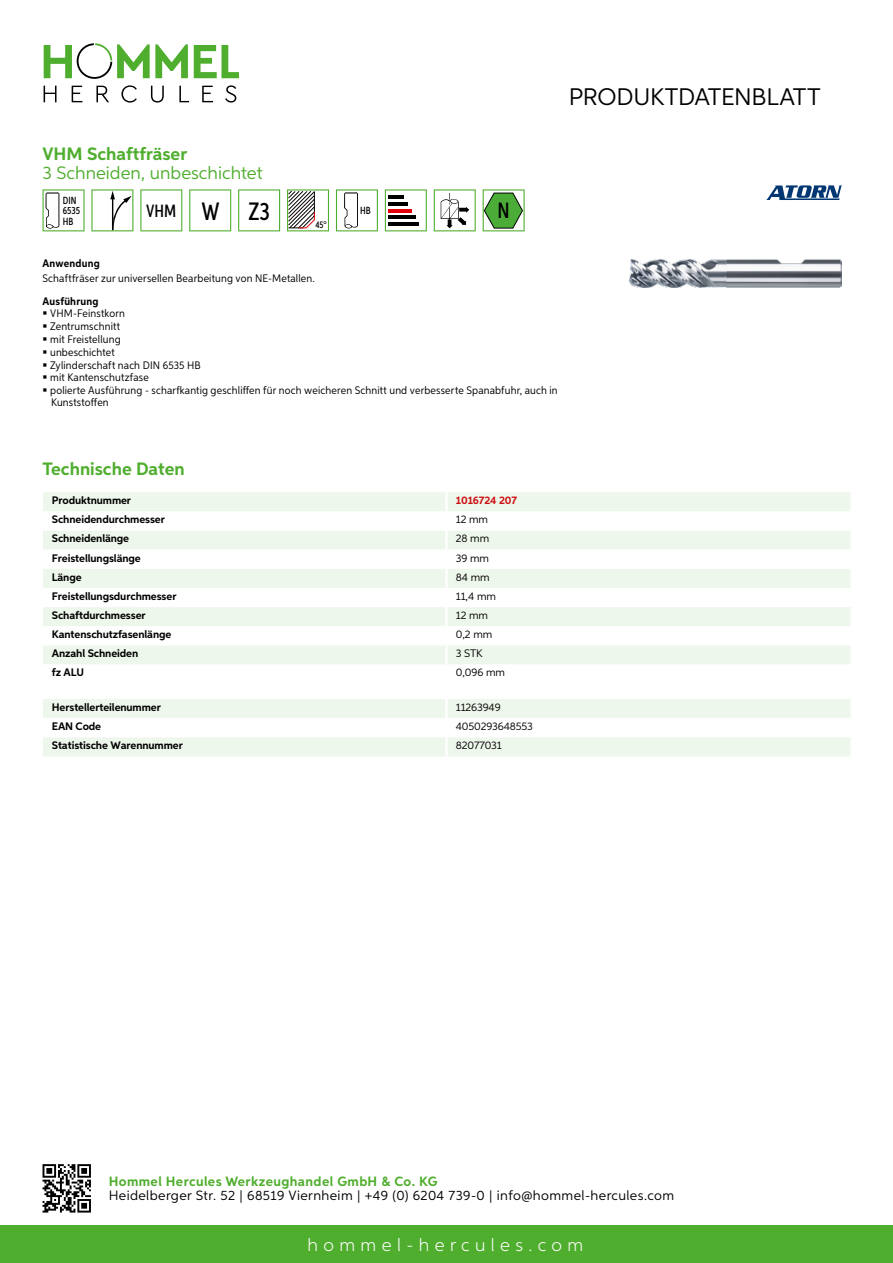
<style>
.page{position:relative;width:893px;height:1263px;background:#fff}
.page>*{position:absolute;margin:0;border:0;box-sizing:border-box;transform-origin:0 0}
.t1{font:24px "Aspira";letter-spacing:-.01em;color:#000}
.t2{font:500 22.2px "Aspira XX Nar";color:#000}
.t3{font:700 18px "Aspira";color:#50ae2f}
.t4{font:18px "Aspira";color:#50ae2f}
.t5{font:300 18px "Aspira";letter-spacing:.3em;color:#fff}
.t6{font:500 17.85px "Aspira XX Nar";color:#000}
.t7{font:13.5px "Aspira";letter-spacing:.03em;color:#000}
.t8{font:700 13.5px "Aspira";letter-spacing:.03em;color:#50ae2f}
.t9{font:10.95px/12.6px "Aspira Nar";letter-spacing:.015em;color:#000}
.t10{font:700 10.95px "Aspira";letter-spacing:-.01em;color:#000}
.t11{font:10.95px "Aspira";letter-spacing:-.01em;color:#000}
.t12{font:700 10.95px "Aspira Nar";letter-spacing:.02em;color:#000}
.t13{font:700 10.95px "Aspira";letter-spacing:-.01em;color:#cd1013}
.t14{font:500 10.35px/10.4px "Aspira XX Nar";color:#000}
.t15{font:500 9.6px "Aspira XX Nar";color:#000}
.s1{font-size:25.2px}
</style>
<div class="page">
<div style="left:0;top:1226px;width:893px;height:37px;background:#50ae2f"></div>
<svg style="left:43px;top:1164px;width:48px;height:48px"></svg>
<svg style="left:194px;top:45px;width:45px;height:33px"></svg>
<svg style="left:44px;top:43px;width:144px;height:36px"></svg>
<svg style="left:44px;top:86px;width:13px;height:16px"></svg>
<svg style="left:72px;top:86px;width:10px;height:16px"></svg>
<svg style="left:96px;top:86px;width:13px;height:16px"></svg>
<svg style="left:121px;top:85px;width:16px;height:18px"></svg>
<svg style="left:151px;top:86px;width:13px;height:17px"></svg>
<svg style="left:179px;top:86px;width:10px;height:16px"></svg>
<svg style="left:202px;top:86px;width:11px;height:16px"></svg>
<svg style="left:225px;top:85px;width:11px;height:18px"></svg>
<div style="left:43px;top:492px;width:807px;height:19px;background:#eef7eb"></div>
<svg style="left:43px;top:531px;width:807px;height:133px;fill:#eef7eb"></svg>
<hr style="left:445px;top:492px;width:3px;height:19px;background:#fff">
<hr style="left:445px;top:531px;width:3px;height:19px;background:#fff">
<hr style="left:445px;top:550px;width:3px;height:19px;background:#fff">
<hr style="left:445px;top:569px;width:3px;height:19px;background:#fff">
<hr style="left:445px;top:588px;width:3px;height:19px;background:#fff">
<hr style="left:445px;top:607px;width:3px;height:19px;background:#fff">
<hr style="left:445px;top:626px;width:3px;height:19px;background:#fff">
<hr style="left:445px;top:645px;width:3px;height:19px;background:#fff">
<svg style="left:43px;top:699px;width:807px;height:57px"></svg>
<hr style="left:445px;top:737px;width:3px;height:19px;background:#fff">
<svg style="left:43px;top:189px;width:42px;height:42px"></svg>
<svg style="left:91px;top:189px;width:42px;height:42px"></svg>
<svg style="left:140px;top:189px;width:42px;height:42px"></svg>
<svg style="left:189px;top:189px;width:42px;height:42px"></svg>
<svg style="left:238px;top:189px;width:42px;height:42px"></svg>
<svg style="left:287px;top:189px;width:42px;height:42px"></svg>
<svg style="left:336px;top:189px;width:42px;height:42px"></svg>
<svg style="left:385px;top:189px;width:42px;height:42px"></svg>
<hr style="left:388px;top:196px;width:16px;height:3px;background:#000">
<hr style="left:388px;top:202px;width:20px;height:4px;background:#000">
<hr style="left:388px;top:209px;width:23px;height:3px;background:#e3000b">
<hr style="left:388px;top:216px;width:27px;height:3px;background:#000">
<hr style="left:388px;top:222px;width:31px;height:4px;background:#000">
<svg style="left:434px;top:189px;width:42px;height:42px"></svg>
<svg style="left:483px;top:189px;width:42px;height:42px"></svg>
<img style="left:629px;top:259px;width:213px;height:28px">
<svg style="left:766px;top:185px;width:76px;height:15px"></svg>
<h1 class="t1" style="left:569px;top:82px;width:253px">Produktdatenblatt</h1>
<h3 class="t3" style="left:43px;top:142px;width:146px">VHM Schaftfräser</h3>
<h3 class="t4" style="left:43px;top:162px;width:222px">3 Schneiden, unbeschichtet</h3>
<p class="t14" style="left:63px;top:195px;width:19px">DIN<br>6535<br>HB</p>
<h3 class="t6" style="left:146px;top:200px;width:125px">VHM <span class="s1">W Z3</span></h3>
<p class="t15" style="left:315px;top:219px;width:13px">45°</p>
<p class="t14" style="left:360px;top:205px;width:12px">HB</p>
<h2 class="t2" style="left:498px;top:197px;width:14px">N</h2>
<p class="t12" style="left:43px;top:257px;width:59px">Anwendung</p>
<p class="t9" style="left:43px;top:272px;width:274px">Schaftfräser zur universellen Bearbeitung von NE-Metallen.</p>
<p class="t12" style="left:43px;top:294px;width:58px">Ausführung</p>
<p class="t9" style="left:50px;top:307px;width:509px">VHM-Feinstkorn<br>Zentrumschnitt<br>mit Freistellung<br>unbeschichtet<br>Zylinderschaft nach DIN 6535 HB<br>mit Kantenschutzfase<br>polierte Ausführung - scharfkantig geschliffen für noch weicheren Schnitt und verbesserte Spanabfuhr, auch in<br>Kunststoffen</p>
<h3 class="t3" style="left:43px;top:458px;width:144px">Technische Daten</h3>
<p class="t10" style="left:52px;top:494px;width:81px">Produktnummer</p>
<p class="t13" style="left:456px;top:494px;width:63px">1016724 207</p>
<p class="t10" style="left:52px;top:513px;width:115px">Schneidendurchmesser</p>
<p class="t11" style="left:456px;top:513px;width:34px">12 mm</p>
<p class="t10" style="left:52px;top:532px;width:79px">Schneidenlänge</p>
<p class="t11" style="left:456px;top:532px;width:35px">28 mm</p>
<p class="t10" style="left:52px;top:551px;width:90px">Freistellungslänge</p>
<p class="t11" style="left:456px;top:551px;width:35px">39 mm</p>
<p class="t10" style="left:52px;top:570px;width:31px">Länge</p>
<p class="t11" style="left:456px;top:570px;width:35px">84 mm</p>
<p class="t10" style="left:52px;top:589px;width:126px">Freistellungsdurchmesser</p>
<p class="t11" style="left:456px;top:589px;width:42px">11,4 mm</p>
<p class="t10" style="left:52px;top:608px;width:95px">Schaftdurchmesser</p>
<p class="t11" style="left:456px;top:609px;width:34px">12 mm</p>
<p class="t10" style="left:52px;top:628px;width:121px">Kantenschutzfasenlänge</p>
<p class="t11" style="left:456px;top:628px;width:38px">0,2 mm</p>
<p class="t10" style="left:52px;top:647px;width:88px">Anzahl Schneiden</p>
<p class="t11" style="left:456px;top:647px;width:22px">3 STK</p>
<p class="t10" style="left:52px;top:666px;width:34px">fz ALU</p>
<p class="t11" style="left:456px;top:666px;width:51px">0,096 mm</p>
<p class="t10" style="left:52px;top:700px;width:111px">Herstellerteilenummer</p>
<p class="t11" style="left:456px;top:700px;width:46px">11263949</p>
<p class="t10" style="left:52px;top:720px;width:51px">EAN Code</p>
<p class="t11" style="left:456px;top:720px;width:79px">4050293648553</p>
<p class="t10" style="left:52px;top:739px;width:132px">Statistische Warennummer</p>
<p class="t11" style="left:456px;top:739px;width:48px">82077031</p>
<p class="t8" style="left:109px;top:1172px;width:330px">Hommel Hercules Werkzeughandel GmbH &amp; Co. KG</p>
<p class="t7" style="left:109px;top:1187px;width:567px">Heidelberger Str. 52 | 68519 Viernheim | +49 (0) 6204 739-0 | info@hommel-hercules.com</p>
<h3 class="t5" style="left:307px;top:1234px;width:277px">hommel-hercules.com</h3>
</div>
